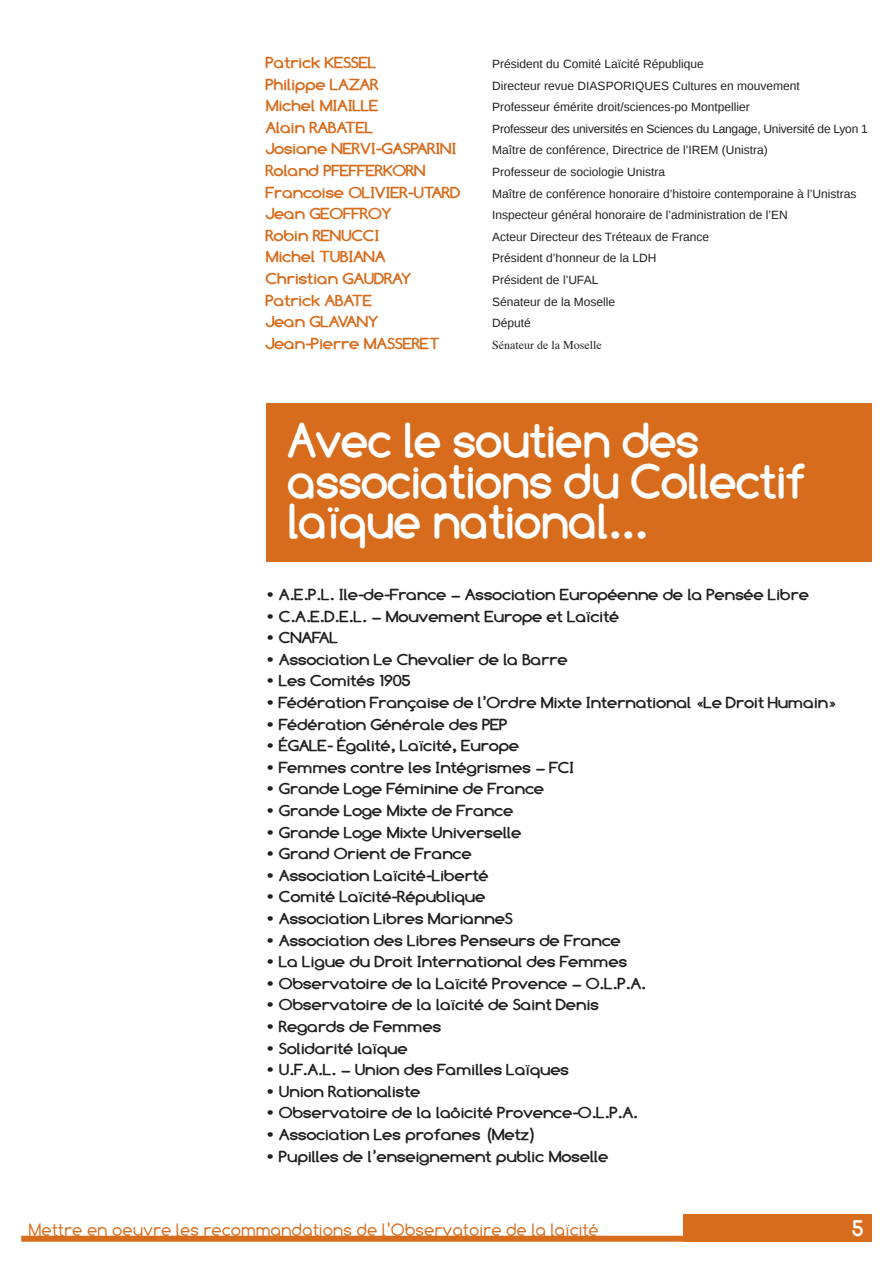
<style>
.page{position:relative;width:893px;height:1263px;background:#fff}
.page>*{position:absolute;margin:0;border:0;box-sizing:border-box;transform-origin:0 0}
.t1{font:700 48px/40.5px "Comfortaa";color:#fff}
.t2{font:700 22.5px "Comfortaa";color:#fff}
.t3{font:18px "Comfortaa";color:#d76c1c}
.t4{font:700 15.6px "Comfortaa";color:#231f20;scale:1.15 1}
.t5{font:700 15.6px "Comfortaa";color:#d76c1c;scale:1.15 1}
.t6{font:12px "Liberation Sans";color:#231f20}
.t7{font:12px "Liberation Sans";letter-spacing:-.02em;color:#231f20}
.t8{font:12px "Times";color:#231f20}
</style>
<div class="page">
<div style="left:684px;top:1214px;width:188px;height:28px;background:#d76c1c"></div>
<div style="left:21px;top:1236px;width:851px;height:6px;background:#d76c1c"></div>
<div style="left:266px;top:403px;width:606px;height:158px;background:#d76c1c"></div>
<p class="t5" style="left:266px;top:54px;width:98px">Patrick KESSEL</p>
<p class="t6" style="left:492px;top:57px;width:213px">Président du Comité Laïcité République</p>
<p class="t5" style="left:266px;top:75px;width:100px">Philippe LAZAR</p>
<p class="t6" style="left:492px;top:79px;width:309px">Directeur revue DIASPORIQUES Cultures en mouvement</p>
<p class="t5" style="left:266px;top:97px;width:100px">Michel MIAILLE</p>
<p class="t6" style="left:492px;top:100px;width:259px">Professeur émérite droit/sciences-po Montpellier</p>
<p class="t5" style="left:266px;top:118px;width:95px">Alain RABATEL</p>
<p class="t7" style="left:492px;top:122px;width:377px">Professeur des universités en Sciences du Langage, Université de Lyon 1</p>
<p class="t5" style="left:266px;top:140px;width:167px">Josiane NERVI-GASPARINI</p>
<p class="t6" style="left:492px;top:144px;width:277px">Maître de conférence, Directrice de l’IREM (Unistra)</p>
<p class="t5" style="left:266px;top:162px;width:141px">Roland PFEFFERKORN</p>
<p class="t6" style="left:492px;top:165px;width:174px">Professeur de sociologie Unistra</p>
<p class="t5" style="left:266px;top:183px;width:171px">Francoise OLIVIER-UTARD</p>
<p class="t6" style="left:492px;top:187px;width:366px">Maître de conférence honoraire d’histoire contemporaine à l’Unistras</p>
<p class="t5" style="left:266px;top:205px;width:111px">Jean GEOFFROY</p>
<p class="t6" style="left:492px;top:208px;width:297px">Inspecteur général honoraire de l’administration de l’EN</p>
<p class="t5" style="left:266px;top:226px;width:100px">Robin RENUCCI</p>
<p class="t6" style="left:492px;top:230px;width:218px">Acteur Directeur des Tréteaux de France</p>
<p class="t5" style="left:266px;top:248px;width:106px">Michel TUBIANA</p>
<p class="t6" style="left:492px;top:252px;width:166px">Président d’honneur de la LDH</p>
<p class="t5" style="left:266px;top:270px;width:128px">Christian GAUDRAY</p>
<p class="t6" style="left:492px;top:273px;width:108px">Président de l’UFAL</p>
<p class="t5" style="left:266px;top:291px;width:94px">Patrick ABATE</p>
<p class="t6" style="left:492px;top:295px;width:124px">Sénateur de la Moselle</p>
<p class="t5" style="left:266px;top:313px;width:99px">Jean GLAVANY</p>
<p class="t6" style="left:492px;top:316px;width:40px">Député</p>
<p class="t5" style="left:266px;top:334px;width:153px">Jean-Pierre MASSERET</p>
<p class="t8" style="left:492px;top:334px;width:111px">Sénateur de la Moselle</p>
<p class="t1" style="left:288px;top:420px;width:519px">Avec le soutien des associations du Collectif laïque national...</p>
<p class="t4" style="left:266px;top:585px;width:474px">• A.E.P.L. Ile-de-France – Association Européenne de la Pensée Libre</p>
<p class="t4" style="left:266px;top:607px;width:309px">• C.A.E.D.E.L. – Mouvement Europe et Laïcité</p>
<p class="t4" style="left:266px;top:629px;width:64px">• CNAFAL</p>
<p class="t4" style="left:266px;top:650px;width:264px">• Association Le Chevalier de la Barre</p>
<p class="t4" style="left:266px;top:672px;width:127px">• Les Comités 1905</p>
<p class="t4" style="left:266px;top:693px;width:498px">• Fédération Française de l’Ordre Mixte International «Le Droit Humain»</p>
<p class="t4" style="left:266px;top:715px;width:212px">• Fédération Générale des PEP</p>
<p class="t4" style="left:266px;top:737px;width:222px">• ÉGALE- Égalité, Laïcité, Europe</p>
<p class="t4" style="left:266px;top:758px;width:270px">• Femmes contre les Intégrismes – FCI</p>
<p class="t4" style="left:266px;top:780px;width:244px">• Grande Loge Féminine de France</p>
<p class="t4" style="left:266px;top:801px;width:217px">• Grande Loge Mixte de France</p>
<p class="t4" style="left:266px;top:823px;width:224px">• Grande Loge Mixte Universelle</p>
<p class="t4" style="left:266px;top:845px;width:180px">• Grand Orient de France</p>
<p class="t4" style="left:266px;top:866px;width:195px">• Association Laïcité-Liberté</p>
<p class="t4" style="left:266px;top:888px;width:192px">• Comité Laïcité-République</p>
<p class="t4" style="left:266px;top:909px;width:216px">• Association Libres MarianneS</p>
<p class="t4" style="left:266px;top:931px;width:310px">• Association des Libres Penseurs de France</p>
<p class="t4" style="left:266px;top:953px;width:316px">• La Ligue du Droit International des Femmes</p>
<p class="t4" style="left:266px;top:974px;width:332px">• Observatoire de la Laïcité Provence – O.L.P.A.</p>
<p class="t4" style="left:266px;top:996px;width:291px">• Observatoire de la laïcité de Saint Denis</p>
<p class="t4" style="left:266px;top:1017px;width:154px">• Regards de Femmes</p>
<p class="t4" style="left:266px;top:1039px;width:125px">• Solidarité laïque</p>
<p class="t4" style="left:266px;top:1061px;width:265px">• U.F.A.L. – Union des Familles Laïques</p>
<p class="t4" style="left:266px;top:1082px;width:136px">• Union Rationaliste</p>
<p class="t4" style="left:266px;top:1104px;width:325px">• Observatoire de la laôicité Provence-O.L.P.A.</p>
<p class="t4" style="left:266px;top:1125px;width:237px">• Association Les profanes (Metz)</p>
<p class="t4" style="left:266px;top:1147px;width:299px">• Pupilles de l’enseignement public Moselle</p>
<p class="t3" style="left:29px;top:1219px;width:572px">Mettre en oeuvre les recommandations de l’Observatoire de la laïcité</p>
<p class="t2" style="left:852px;top:1215px;width:13px">5</p>
</div>
